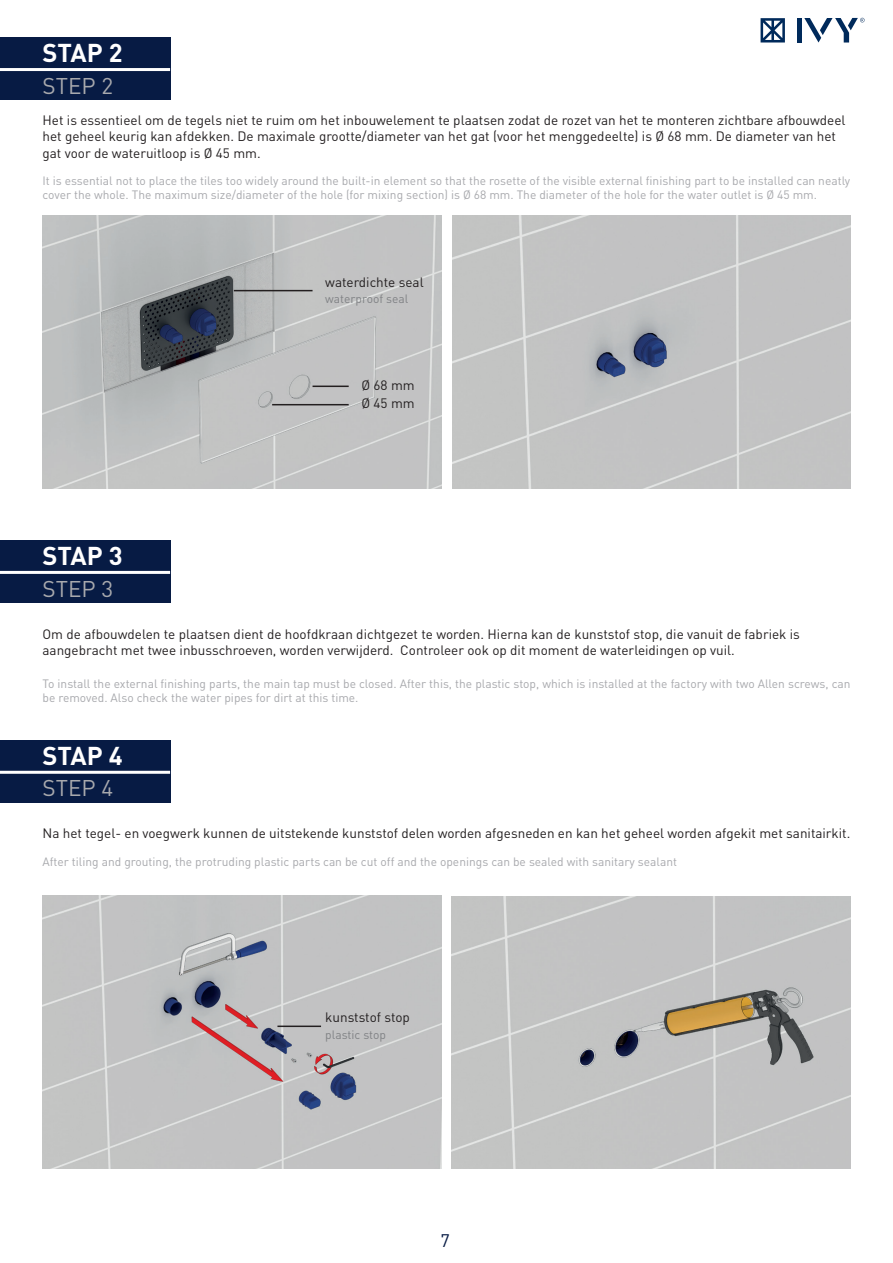
<style>
.page{position:relative;width:893px;height:1263px;background:#fff}
.page>*{position:absolute;margin:0;border:0;box-sizing:border-box;transform-origin:0 0}
.t1{font:700 25.5px "DIN Pro";color:#fff}
.t2{font:22.5px "DIN Pro";color:#a8a9ad}
.t3{font:18px "DIN Pro";color:#071b44}
.t4{font:13.5px/16.2px "DIN Pro";color:#231f20}
.t5{font:12px/14.4px "DIN Pro";color:#a8a9ad}
.t6{font:12px "DIN Pro";color:#808285}
</style>
<div class="page">
<div style="left:797px;top:18px;width:5px;height:25px;background:#002a5b"></div>
<svg style="left:761px;top:18px;width:24px;height:25px"></svg>
<svg style="left:804px;top:18px;width:61px;height:25px"></svg>
<div style="left:0;top:37px;width:170px;height:63px;background:#071b44"></div>
<div style="left:0;top:540px;width:170px;height:63px;background:#071b44"></div>
<div style="left:0;top:740px;width:170px;height:62px;background:#071b44"></div>
<hr style="left:0;top:68px;width:170px;height:3px;background:#fff">
<hr style="left:0;top:571px;width:170px;height:3px;background:#fff">
<hr style="left:0;top:771px;width:170px;height:3px;background:#fff">
<img style="left:43px;top:215px;width:398px;height:274px">
<img style="left:43px;top:895px;width:398px;height:273px">
<div style="left:453px;top:215px;width:397px;height:274px;background:#c2c2c3"></div>
<img style="left:452px;top:896px;width:398px;height:272px">
<hr style="left:234px;top:290px;width:79px;height:1px;background:#231f20">
<hr style="left:277px;top:1025px;width:44px;height:2px;background:#231f20">
<hr style="left:313px;top:386px;width:36px;height:1px;background:#231f20">
<hr style="left:272px;top:404px;width:77px;height:1px;background:#231f20">
<h1 class="t1" style="left:43px;top:35px;width:82px">STAP 2</h1>
<h2 class="t2" style="left:43px;top:70px;width:72px">STEP 2</h2>
<p class="t4" style="left:43px;top:112px;width:804px">Het is essentieel om de tegels niet te ruim om het inbouwelement te plaatsen zodat de rozet van het te monteren zichtbare afbouwdeel het geheel keurig kan afdekken. De maximale grootte/diameter van het gat (voor het menggedeelte) is Ø 68 mm. De diameter van het gat voor de wateruitloop is Ø 45 mm.</p>
<p class="t5" style="left:43px;top:173px;width:809px">It is essential not to place the tiles too widely around the built-in element so that the rosette of the visible external finishing part to be installed can neatly cover the whole. The maximum size/diameter of the hole (for mixing section) is Ø 68 mm. The diameter of the hole for the water outlet is Ø 45 mm.</p>
<p class="t4" style="left:325px;top:273px;width:100px">waterdichte seal</p>
<p class="t6" style="left:325px;top:291px;width:85px">waterproof seal</p>
<h1 class="t1" style="left:43px;top:538px;width:82px">STAP 3</h1>
<h2 class="t2" style="left:43px;top:573px;width:72px">STEP 3</h2>
<p class="t4" style="left:361px;top:375px;width:55px;line-height:18.5px">Ø 68 mm<br>Ø 45 mm</p>
<p class="t4" style="left:43px;top:625px;width:759px">Om de afbouwdelen te plaatsen dient de hoofdkraan dichtgezet te worden. Hierna kan de kunststof stop, die vanuit de fabriek is aangebracht met twee inbusschroeven, worden verwijderd. Controleer ook op dit moment de waterleidingen op vuil.</p>
<p class="t5" style="left:43px;top:676px;width:809px">To install the external finishing parts, the main tap must be closed. After this, the plastic stop, which is installed at the factory with two Allen screws, can be removed. Also check the water pipes for dirt at this time.</p>
<h1 class="t1" style="left:43px;top:738px;width:82px">STAP 4</h1>
<h2 class="t2" style="left:43px;top:773px;width:72px">STEP 4</h2>
<p class="t4" style="left:43px;top:825px;width:809px">Na het tegel- en voegwerk kunnen de uitstekende kunststof delen worden afgesneden en kan het geheel worden afgekit met sanitairkit.</p>
<p class="t5" style="left:43px;top:854px;width:636px">After tiling and grouting, the protruding plastic parts can be cut off and the openings can be sealed with sanitary sealant</p>
<p class="t4" style="left:325px;top:1009px;width:86px">kunststof stop</p>
<p class="t6" style="left:325px;top:1026px;width:62px">plastic stop</p>
<h3 class="t3" style="left:440px;top:1228px;width:11px">7</h3>
</div>
